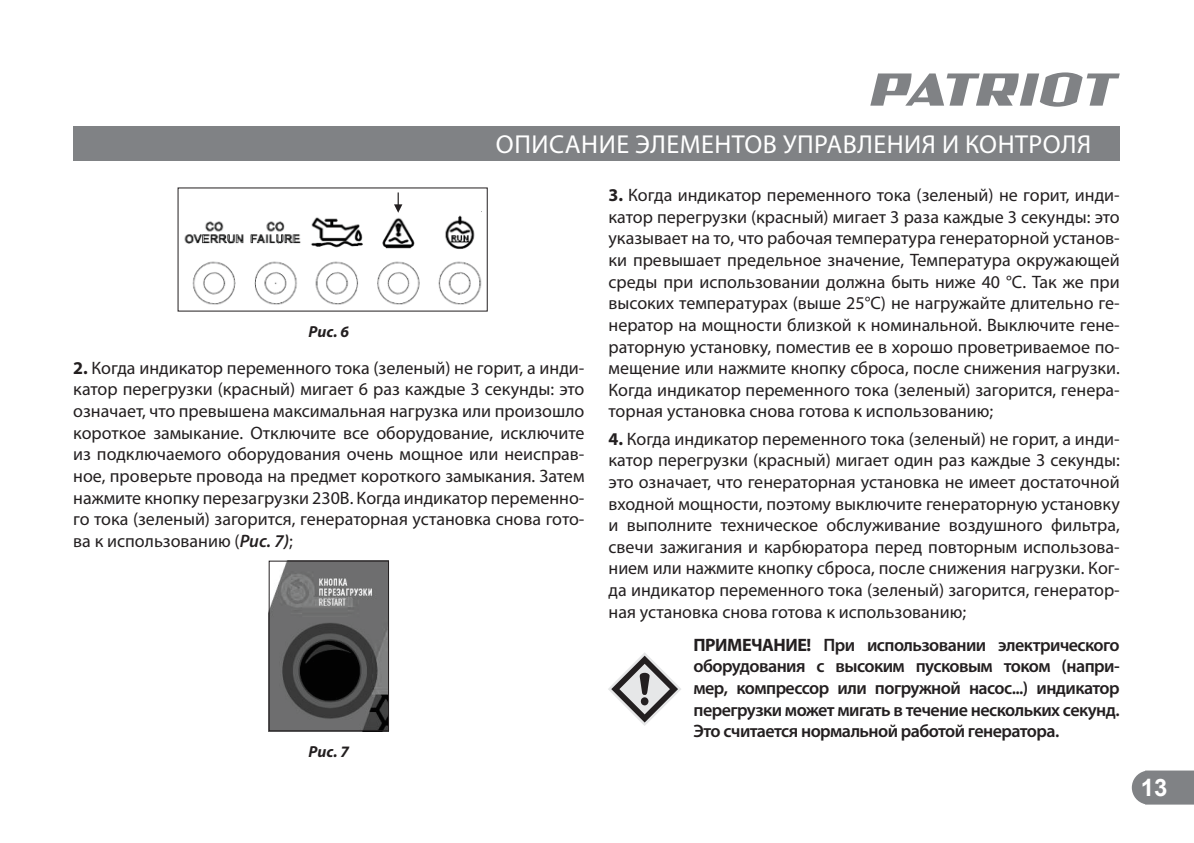
<style>
.page{position:relative;width:1194px;height:843px;background:#fff}
.page>*{position:absolute;margin:0;border:0;box-sizing:border-box;transform-origin:0 0}
.t1{font:26px "Myriad Pro";letter-spacing:.02em;color:#fff}
.t2{font:700 24px "Arial";color:#fff}
.t3{font:18px/21.6px "Myriad Pro";color:#231f20;text-align:justify}
.t4{font:600 18px/21.6px "Myriad Pro";letter-spacing:-.03em;color:#231f20;text-align:justify}
.t5{font:italic 700 16px "Myriad Pro";letter-spacing:.005em;color:#231f20}
.s1{font-weight:700}
.s2{font-weight:600;font-style:italic}
</style>
<div class="page">
<svg style="left:1132px;top:770px;width:62px;height:34px;background:#888a8d"></svg>
<svg style="left:870px;top:72px;width:250px;height:35px"></svg>
<div style="left:73px;top:126px;width:1047px;height:34px;background:#808285"></div>
<img style="left:177px;top:211px;width:304px;height:100px">
<svg style="left:394px;top:192px;width:8px;height:21px"></svg>
<img style="left:271px;top:562px;width:116px;height:166px">
<div style="left:269px;top:560px;width:120px;height:170px;border:1px solid #231f20"></div>
<svg style="left:608px;top:652px;width:73px;height:73px"></svg>
<h1 class="t1" style="left:496px;top:132px;width:597px">ОПИСАНИЕ ЭЛЕМЕНТОВ УПРАВЛЕНИЯ И КОНТРОЛЯ</h1>
<p class="t5" style="left:309px;top:326px;width:42px">Рис. 6</p>
<p class="t3" style="left:73px;top:357px;width:513px"><span class="s1">2.</span> Когда индикатор переменного тока (зеленый) не горит, а инди&shy;катор перегрузки (красный) мигает 6 раз каждые 3 секунды: это означает, что превышена максимальная нагрузка или произошло короткое замыкание. Отключите все оборудование, исключите из подключаемого оборудования очень мощное или неисправ&shy;ное, проверьте провода на предмет короткого замыкания. Затем нажмите кнопку перезагрузки 230В. Когда индикатор переменно&shy;го тока (зеленый) загорится, генераторная установка снова гото&shy;ва к использованию (<span class="s2">Рис. 7)</span>;</p>
<p class="t5" style="left:309px;top:745px;width:42px">Рис. 7</p>
<p class="t3" style="left:609px;top:185px;width:513px"><span class="s1">3.</span> Когда индикатор переменного тока (зеленый) не горит, инди&shy;катор перегрузки (красный) мигает 3 раза каждые 3 секунды: это указывает на то, что рабочая температура генераторной установ&shy;ки превышает предельное значение, Температура окружающей среды при использовании должна быть ниже 40 °С. Так же при высоких температурах (выше 25°С) не нагружайте длительно ге&shy;нератор на мощности близкой к номинальной. Выключите гене&shy;раторную установку, поместив ее в хорошо проветриваемое по&shy;мещение или нажмите кнопку сброса, после снижения нагрузки.<br>Когда индикатор переменного тока (зеленый) загорится, генера&shy;торная установка снова готова к использованию;</p>
<p class="t3" style="left:609px;top:428px;width:513px"><span class="s1">4.</span> Когда индикатор переменного тока (зеленый) не горит, а инди&shy;катор перегрузки (красный) мигает один раз каждые 3 секунды: это означает, что генераторная установка не имеет достаточной входной мощности, поэтому выключите генераторную установку и выполните техническое обслуживание воздушного фильтра, свечи зажигания и карбюратора перед повторным использова&shy;нием или нажмите кнопку сброса, после снижения нагрузки. Ког&shy;да индикатор переменного тока (зеленый) загорится, генератор&shy;ная установка снова готова к использованию;</p>
<p class="t4" style="left:694px;top:635px;width:428px"><span class="s1">ПРИМЕЧАНИЕ!</span> При использовании электрического оборудования с высоким пусковым током (напри&shy;мер, компрессор или погружной насос...) индикатор перегрузки может мигать в течение нескольких секунд.<br>Это считается нормальной работой генератора.</p>
<h2 class="t2" style="left:1141px;top:773px;width:28px">13</h2>
</div>
